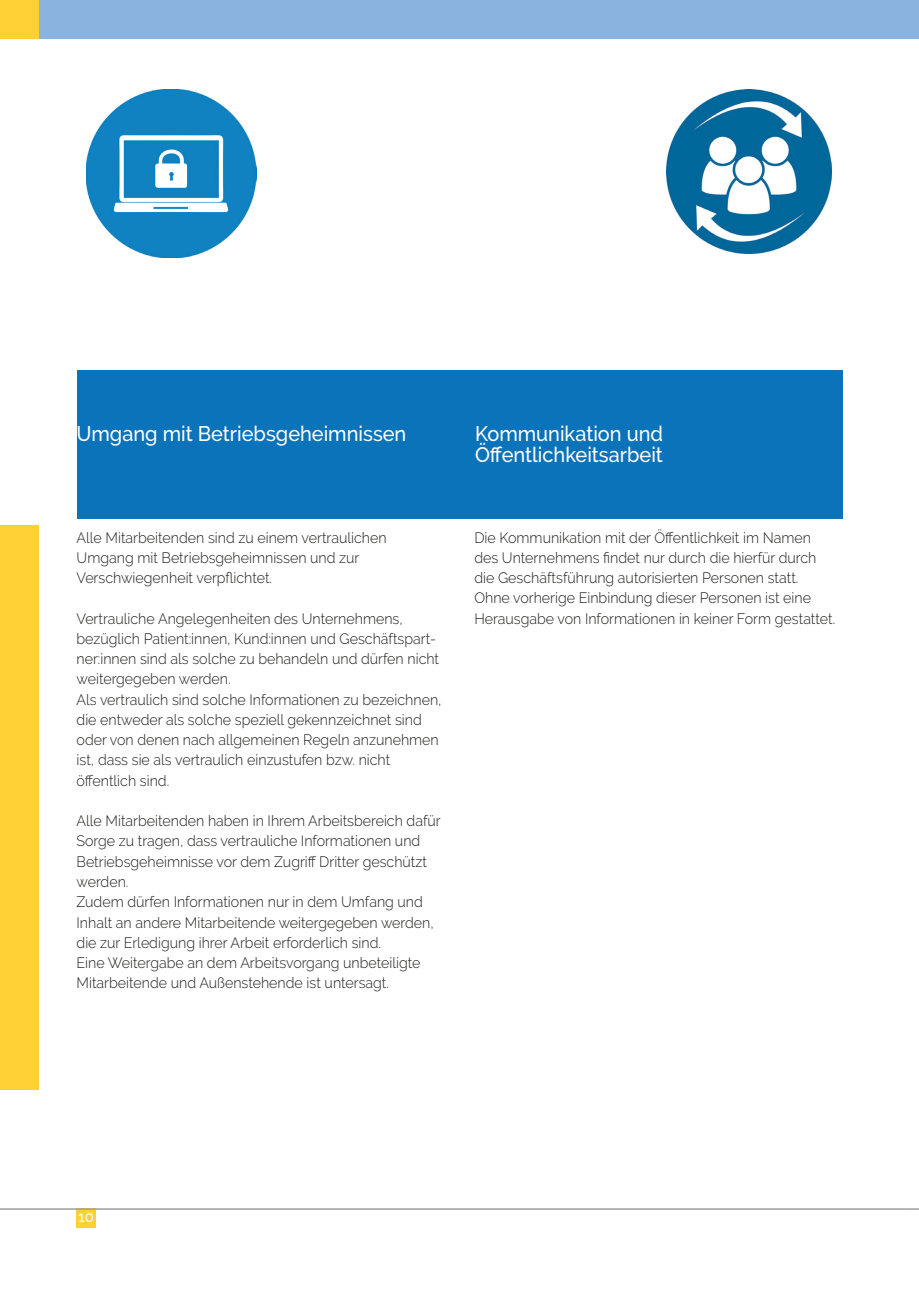
<style>
.page{position:relative;width:919px;height:1289px;background:#fff}
.page>*{position:absolute;margin:0;border:0;box-sizing:border-box;transform-origin:0 0}
.t1{font:500 21px/20.2px "Raleway";color:#fff;scale:.95 1}
.t2{font:300 15px/20.2px "Raleway";color:#1d1d1b;scale:.95 1}
.t3{font:500 15px "Raleway";color:#fff}
</style>
<div class="page">
<div style="left:0;top:525px;width:38px;height:564px;background:#ffd036"></div>
<div style="left:77px;top:370px;width:765px;height:148px;background:#0b73ba"></div>
<img style="left:86px;top:89px;width:170px;height:169px">
<img style="left:666px;top:90px;width:165px;height:163px">
<div style="left:906px;top:0;width:12px;height:38px;background:#8bb3e0"></div>
<svg style="left:906px;top:1208px;width:12px;height:1px"></svg>
<div style="left:38px;top:0;width:868px;height:38px;background:#8bb3e0"></div>
<div style="left:0;top:0;width:38px;height:38px;background:#ffd036"></div>
<div style="left:77px;top:1208px;width:19px;height:19px;background:#ffd036"></div>
<hr style="left:0;top:1208px;width:906px;height:1px;background:#9d9d9d">
<h1 class="t1" style="left:77px;top:424px;width:349px">Umgang mit Betriebsgeheimnissen</h1>
<h1 class="t1" style="left:475px;top:424px;width:199px">Kommunikation und<br>Öffentlichkeitsarbeit</h1>
<p class="t2" style="left:77px;top:527px;width:328px">Alle Mitarbeitenden sind zu einem vertraulichen<br>Umgang mit Betriebsgeheimnissen und zur<br>Verschwiegenheit verpflichtet.</p>
<p class="t2" style="left:77px;top:608px;width:386px">Vertrauliche Angelegenheiten des Unternehmens, bezüglich Patient:innen, Kund:innen und Geschäftspart&shy;ner:innen sind als solche zu behandeln und dürfen nicht weitergegeben werden.<br>Als vertraulich sind solche Informationen zu bezeichnen, die entweder als solche speziell gekennzeichnet sind oder von denen nach allgemeinen Regeln anzunehmen ist, dass sie als vertraulich einzustufen bzw. nicht öffentlich sind.</p>
<p class="t2" style="left:77px;top:810px;width:385px">Alle Mitarbeitenden haben in Ihrem Arbeitsbereich dafür Sorge zu tragen, dass vertrauliche Informationen und Betriebsgeheimnisse vor dem Zugriff Dritter geschützt werden.<br>Zudem dürfen Informationen nur in dem Umfang und Inhalt an andere Mitarbeitende weitergegeben werden, die zur Erledigung ihrer Arbeit erforderlich sind.<br>Eine Weitergabe an dem Arbeitsvorgang unbeteiligte Mitarbeitende und Außenstehende ist untersagt.</p>
<p class="t2" style="left:474px;top:527px;width:381px">Die Kommunikation mit der Öffentlichkeit im Namen des Unternehmens findet nur durch die hierfür durch die Geschäftsführung autorisierten Personen statt.<br>Ohne vorherige Einbindung dieser Personen ist eine Herausgabe von Informationen in keiner Form gestattet.</p>
<p class="t3" style="left:78px;top:1208px;width:17px">10</p>
</div>
